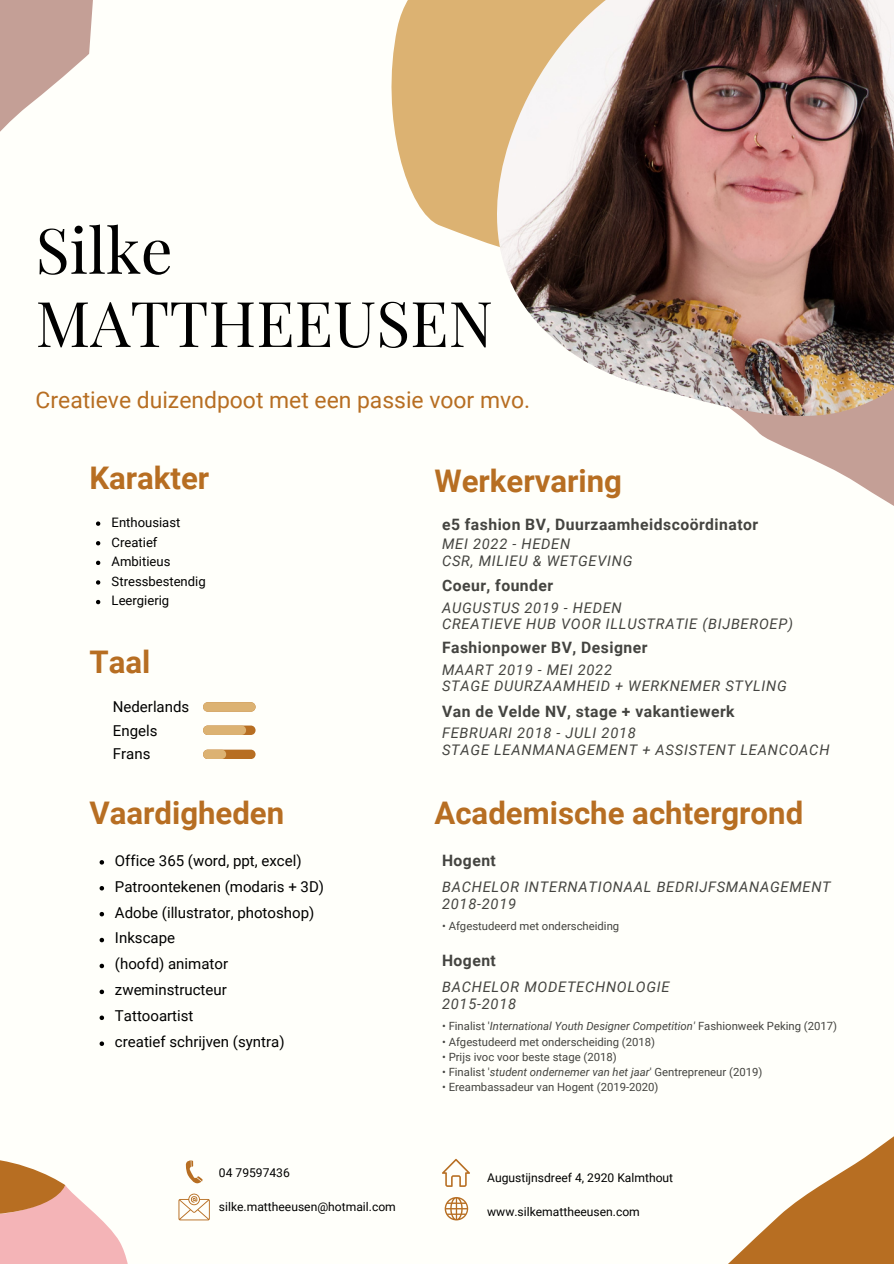
<style>
.page{position:relative;width:894px;height:1264px;background:#fff}
.page>*{position:absolute;margin:0;border:0;box-sizing:border-box;transform-origin:0 0}
.t1{font:63px/73.2px "Playfair Display";color:#000}
.t2{font:700 31.2px "Roboto";color:#b76e22}
.t3{font:22.95px "Roboto";color:#b76e22}
.t4{font:700 15.75px "Roboto";letter-spacing:.03em;color:#444440}
.t5{font:15px/26px "Roboto";color:#000}
.t6{font:italic 14.55px/16.5px "Roboto";letter-spacing:.05em;color:#444440}
.t7{font:13.05px/19.6px "Roboto";color:#000}
.t8{font:12.15px "Roboto";color:#000}
.t9{font:11.25px "Roboto";color:#444440}
.t10{font:italic 11.25px "Roboto";color:#444440}
.s1{font-style:normal}
.s2{font-style:italic}
</style>
<div class="page">
<div style="left:0;top:0;width:893px;height:1263px;background:#fffffa"></div>
<svg style="left:391px;top:0;width:106px;height:246px;background:#e1bd86"></svg>
<svg style="left:747px;top:422px;width:146px;height:84px"></svg>
<svg style="left:0;top:0;width:93px;height:132px"></svg>
<svg style="left:729px;top:1137px;width:164px;height:126px"></svg>
<img style="left:497px;top:0;width:396px;height:422px">
<svg style="left:96px;top:521px;width:4px;height:5px"></svg>
<svg style="left:96px;top:541px;width:4px;height:4px"></svg>
<svg style="left:96px;top:560px;width:4px;height:5px"></svg>
<svg style="left:96px;top:580px;width:4px;height:4px"></svg>
<svg style="left:96px;top:600px;width:4px;height:4px"></svg>
<svg style="left:99px;top:860px;width:5px;height:4px"></svg>
<svg style="left:99px;top:886px;width:5px;height:4px"></svg>
<svg style="left:99px;top:911px;width:5px;height:5px"></svg>
<svg style="left:99px;top:937px;width:5px;height:5px"></svg>
<svg style="left:99px;top:963px;width:5px;height:5px"></svg>
<svg style="left:99px;top:989px;width:5px;height:5px"></svg>
<svg style="left:99px;top:1015px;width:5px;height:5px"></svg>
<svg style="left:99px;top:1041px;width:5px;height:4px"></svg>
<svg style="left:203px;top:702px;width:52px;height:9px"></svg>
<svg style="left:203px;top:749px;width:52px;height:10px"></svg>
<svg style="left:203px;top:725px;width:52px;height:10px"></svg>
<svg style="left:442px;top:1158px;width:28px;height:28px"></svg>
<svg style="left:444px;top:1197px;width:24px;height:23px"></svg>
<svg style="left:0;top:1160px;width:210px;height:103px"></svg>
<h1 class="t1" style="left:36px;top:211px;width:459px">Silke<br>MATTHEEUSEN</h1>
<h3 class="t3" style="left:36px;top:387px;width:496px">Creatieve duizendpoot met een passie voor mvo.</h3>
<h2 class="t2" style="left:89px;top:460px;width:121px">Karakter</h2>
<p class="t7" style="left:112px;top:512px;width:95px">Enthousiast<br>Creatief<br>Ambitieus<br>Stressbestendig<br>Leergierig</p>
<h2 class="t2" style="left:89px;top:644px;width:62px">Taal</h2>
<p class="t5" style="left:113px;top:695px;width:78px;line-height:23.4px">Nederlands<br>Engels<br>Frans</p>
<h2 class="t2" style="left:89px;top:795px;width:196px">Vaardigheden</h2>
<p class="t5" style="left:115px;top:847px;width:210px">Office 365 (word, ppt, excel)<br>Patroontekenen (modaris + 3D)<br>Adobe (illustrator, photoshop)<br>Inkscape<br>(hoofd) animator zweminstructeur<br>Tattooartist<br>creatief schrijven (syntra)</p>
<p class="t8" style="left:219px;top:1165px;width:72px">04 79597436</p>
<p class="t8" style="left:219px;top:1199px;width:178px">silke.mattheeusen@hotmail.com</p>
<h2 class="t2" style="left:434px;top:463px;width:189px">Werkervaring</h2>
<p class="t4" style="left:442px;top:515px;width:317px">e5 fashion BV, Duurzaamheidscoördinator</p>
<p class="t6" style="left:442px;top:536px;width:192px">MEI 2022 - HEDEN<br>CSR, MILIEU &amp; WETGEVING</p>
<p class="t4" style="left:442px;top:576px;width:113px">Coeur, founder</p>
<p class="t6" style="left:442px;top:599px;width:352px">AUGUSTUS 2019 - HEDEN<br>CREATIEVE HUB VOOR ILLUSTRATIE (BIJBEROEP)</p>
<p class="t4" style="left:442px;top:638px;width:207px">Fashionpower BV, Designer</p>
<p class="t6" style="left:442px;top:661px;width:346px">MAART 2019 - MEI 2022<br>STAGE DUURZAAMHEID + WERKNEMER STYLING</p>
<p class="t4" style="left:442px;top:702px;width:294px">Van de Velde NV, stage + vakantiewerk</p>
<p class="t6" style="left:442px;top:725px;width:389px">FEBRUARI 2018 - JULI 2018<br>STAGE LEANMANAGEMENT + ASSISTENT LEANCOACH</p>
<h2 class="t2" style="left:434px;top:794px;width:370px">Academische achtergrond</h2>
<p class="t4" style="left:442px;top:851px;width:55px">Hogent</p>
<p class="t6" style="left:442px;top:879px;width:390px">BACHELOR INTERNATIONAAL BEDRIJFSMANAGEMENT<br>2018-2019</p>
<p class="t9" style="left:442px;top:919px;width:179px">• Afgestudeerd met onderscheiding</p>
<p class="t4" style="left:442px;top:951px;width:55px">Hogent</p>
<p class="t6" style="left:442px;top:979px;width:229px">BACHELOR MODETECHNOLOGIE<br>2015-2018</p>
<p class="t10" style="left:442px;top:1020px;width:396px"><span class="s1">• Finalist '</span>International Youth Designer Competition' <span class="s1">Fashionweek Peking (2017)</span></p>
<p class="t9" style="left:442px;top:1035px;width:214px">• Afgestudeerd met onderscheiding (2018)</p>
<p class="t9" style="left:442px;top:1050px;width:176px">• Prijs ivoc voor beste stage (2018)</p>
<p class="t9" style="left:442px;top:1065px;width:322px">• Finalist '<span class="s2">student ondernemer van het jaar</span>' Gentrepreneur (2019)</p>
<p class="t9" style="left:442px;top:1080px;width:218px">• Ereambassadeur van Hogent (2019-2020)</p>
<p class="t8" style="left:487px;top:1170px;width:187px">Augustijnsdreef 4, 2920 Kalmthout</p>
<p class="t8" style="left:487px;top:1204px;width:154px">www.silkemattheeusen.com</p>
</div>
